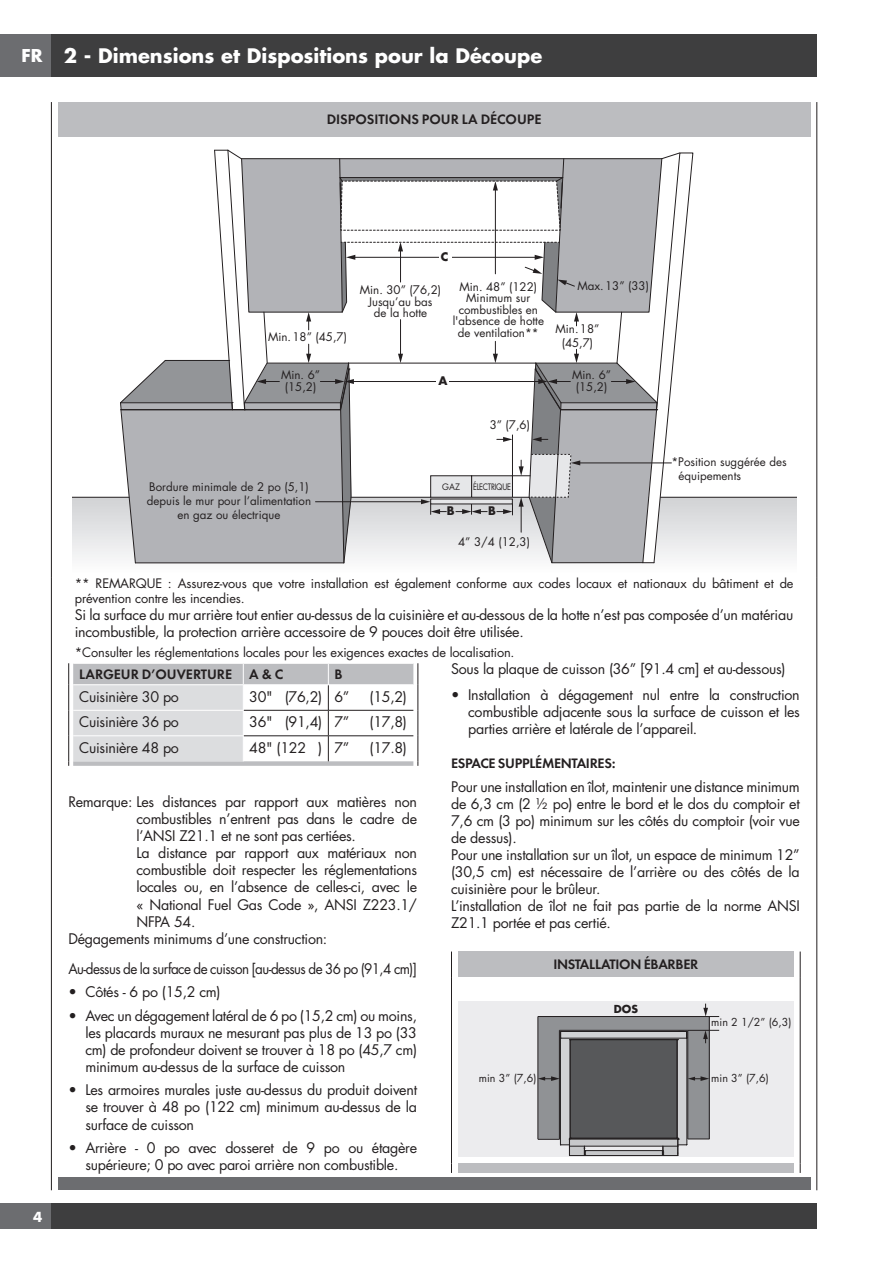
<style>
.page{position:relative;width:893px;height:1263px;background:#fff}
.page>*{position:absolute;margin:0;border:0;box-sizing:border-box;transform-origin:0 0}
.t1{font:700 19.5px "Futura";color:#fff}
.t2{font:700 17.25px "Futura";color:#fff}
.t3{font:14.25px/17.1px "Futura";letter-spacing:-.02em;color:#231f20;text-align:justify}
.t4{font:14.25px "Futura";letter-spacing:-.04em;color:#231f20;scale:.94 1}
.t5{font:14.25px "Futura Dem Bld";color:#231f20}
.t6{font:14.25px "Futura Dem Bld";letter-spacing:-.02em;color:#231f20}
.t7{font:700 13.5px "Futura";color:#fff}
.t8{font:12.75px/15.3px "Futura";letter-spacing:-.01em;color:#231f20}
.t9{font:11.55px/11.6px "Futura";color:#231f20;text-align:center}
.t10{font:700 11.55px "Futura";color:#231f20}
.t11{font:10.8px "Futura";color:#231f20}
.t12{font:700 10.8px "Futura";color:#231f20}
.t13{font:8.7px "Futura";letter-spacing:-.03em;color:#231f20;scale:.84 1}
.t14{font:8.7px "Futura";letter-spacing:-.03em;color:#231f20}
</style>
<div class="page">
<div style="left:0;top:34px;width:51px;height:43px;background:#6c6d70"></div>
<div style="left:51px;top:34px;width:765px;height:43px;background:#3e3e3f"></div>
<div style="left:0;top:1203px;width:51px;height:26px;background:#6c6d70"></div>
<div style="left:51px;top:1203px;width:765px;height:26px;background:#3e3e3f"></div>
<hr style="left:51px;top:102px;width:1px;height:476px;background:#231f20">
<hr style="left:816px;top:102px;width:1px;height:476px;background:#231f20">
<hr style="left:51px;top:578px;width:1px;height:612px;background:#231f20">
<hr style="left:816px;top:578px;width:1px;height:612px;background:#231f20">
<div style="left:58px;top:102px;width:752px;height:34px;background:#bcbdc0"></div>
<div style="left:72px;top:497px;width:724px;height:77px;background:linear-gradient(to bottom,#d0d1d4,#fefefe)"></div>
<hr style="left:72px;top:497px;width:724px;height:1px;background:#231f20">
<svg style="left:120px;top:149px;width:574px;height:415px"></svg>
<div style="left:58px;top:1177px;width:752px;height:13px;background:#6c6d70"></div>
<svg style="left:68px;top:663px;width:351px;height:103px"></svg>
<hr style="left:73px;top:684px;width:170px;height:1px;background:#fff">
<hr style="left:243px;top:684px;width:85px;height:1px;background:#fff">
<hr style="left:328px;top:684px;width:85px;height:1px;background:#fff">
<svg style="left:451px;top:951px;width:1px;height:26px"></svg>
<svg style="left:800px;top:951px;width:1px;height:26px"></svg>
<hr style="left:451px;top:977px;width:1px;height:186px;background:#231f20">
<hr style="left:800px;top:977px;width:1px;height:186px;background:#231f20">
<div style="left:458px;top:951px;width:336px;height:26px;background:#bcbdc0"></div>
<div style="left:458px;top:1001px;width:336px;height:156px;background:#ececee"></div>
<div style="left:538px;top:1016px;width:22px;height:123px;background:#909295"></div>
<div style="left:688px;top:1016px;width:21px;height:123px;background:#909295"></div>
<div style="left:559px;top:1016px;width:131px;height:14px;background:#909295"></div>
<hr style="left:688px;top:1030px;width:31px;height:1px;background:#231f20">
<svg style="left:703px;top:1003px;width:5px;height:13px"></svg>
<hr style="left:709px;top:1016px;width:1px;height:123px;background:#231f20">
<svg style="left:538px;top:1030px;width:171px;height:126px"></svg>
<hr style="left:538px;top:1016px;width:181px;height:1px;background:#231f20">
<hr style="left:559px;top:1030px;width:1px;height:109px;background:#231f20">
<hr style="left:538px;top:1016px;width:1px;height:123px;background:#231f20">
<div style="left:458px;top:1163px;width:336px;height:10px;background:#bcbdc0"></div>
<p class="t2" style="left:21px;top:44px;width:23px">FR</p>
<h1 class="t1" style="left:64px;top:42px;width:480px">2 - Dimensions et Dispositions pour la Découpe</h1>
<p class="t5" style="left:327px;top:110px;width:216px">DISPOSITIONS POUR LA DÉCOUPE</p>
<p class="t7" style="left:33px;top:1207px;width:11px">4</p>
<p class="t9" style="left:268px;top:331px;width:80px">Min.18” (45,7)</p>
<p class="t10" style="left:441px;top:249px;width:9px">C</p>
<p class="t9" style="left:360px;top:284px;width:83px">Min. 30” (76,2)<br>Jusqu’au bas<br>de la hotte</p>
<p class="t9" style="left:453px;top:281px;width:93px">Min. 48” (122)<br>Minimum sur combustibles en l'absence de hotte de ventilation**</p>
<p class="t9" style="left:577px;top:280px;width:73px">Max.13” (33)</p>
<p class="t9" style="left:556px;top:321px;width:45px;line-height:13.8px">Min.18” (45,7)</p>
<p class="t9" style="left:281px;top:369px;width:40px">Min. 6” (15,2)</p>
<p class="t9" style="left:572px;top:369px;width:40px">Min. 6” (15,2)</p>
<p class="t10" style="left:438px;top:373px;width:11px">A</p>
<p class="t9" style="left:147px;top:480px;width:166px;line-height:13.8px">Bordure minimale de 2 po (5,1) depuis le mur pour l’alimentation en gaz ou électrique</p>
<p class="t9" style="left:490px;top:419px;width:42px">3” (7,6)</p>
<p class="t14" style="left:442px;top:481px;width:19px">GAZ</p>
<p class="t13" style="left:473px;top:481px;width:47px">ÉLECTRIQUE</p>
<p class="t10" style="left:447px;top:503px;width:9px">B</p>
<p class="t10" style="left:488px;top:503px;width:9px">B</p>
<p class="t9" style="left:458px;top:536px;width:73px">4” 3/4 (12,3)</p>
<p class="t9" style="left:678px;top:455px;width:110px;line-height:13.8px;text-align:left;text-indent:-7px">*Position suggérée des équipements</p>
<p class="t8" style="left:75px;top:575px;width:720px">** REMARQUE : Assurez-vous que votre installation est également conforme aux codes locaux et nationaux du bâtiment et de prévention contre les incendies.</p>
<p class="t3" style="left:75px;top:606px;width:720px">Si la surface du mur arrière tout entier au-dessus de la cuisinière et au-dessous de la hotte n’est pas composée d’un matériau incombustible, la protection arrière accessoire de 9 pouces doit être utilisée.</p>
<p class="t8" style="left:75px;top:644px;width:441px">*Consulter les réglementations locales pour les exigences exactes de localisation.</p>
<p class="t5" style="left:79px;top:664px;width:206px">LARGEUR D’OUVERTURE A &amp; C</p>
<p class="t6" style="left:334px;top:664px;width:10px">B</p>
<p class="t3" style="left:79px;top:688px;width:101px">Cuisinière 30 po</p>
<p class="t3" style="left:249px;top:688px;width:102px">30" (76,2) 6”</p>
<p class="t3" style="left:370px;top:688px;width:39px">(15,2)</p>
<p class="t3" style="left:79px;top:713px;width:101px">Cuisinière 36 po</p>
<p class="t3" style="left:249px;top:713px;width:102px">36" (91,4) 7”</p>
<p class="t3" style="left:370px;top:713px;width:39px">(17,8)</p>
<p class="t3" style="left:79px;top:739px;width:101px">Cuisinière 48 po</p>
<p class="t3" style="left:249px;top:739px;width:102px">48" (122 ) 7”</p>
<p class="t3" style="left:370px;top:739px;width:39px">(17.8)</p>
<p class="t3" style="left:68px;top:793px;width:350px">Remarque: Les distances par rapport aux matières non</p>
<p class="t3" style="left:136px;top:810px;width:282px">combustibles n’entrent pas dans le cadre de</p>
<p class="t3" style="left:136px;top:827px;width:221px">l’ANSI Z21.1 et ne sont pas certiées.</p>
<p class="t3" style="left:136px;top:844px;width:282px">La distance par rapport aux matériaux non</p>
<p class="t3" style="left:136px;top:861px;width:282px">combustible doit respecter les réglementations</p>
<p class="t3" style="left:136px;top:878px;width:282px">locales ou, en l’absence de celles-ci, avec le</p>
<p class="t3" style="left:136px;top:895px;width:282px">« National Fuel Gas Code », ANSI Z223.1/</p>
<p class="t3" style="left:136px;top:913px;width:61px">NFPA 54.</p>
<p class="t3" style="left:68px;top:930px;width:260px">Dégagements minimums d’une construction:</p>
<p class="t4" style="left:68px;top:958px;width:372px">Au-dessus de la surface de cuisson [au-dessus de 36 po (91,4 cm)]</p>
<p class="t3" style="left:68px;top:983px;width:154px">• Côtés - 6 po (15,2 cm)</p>
<p class="t3" style="left:85px;top:1006px;width:333px;text-indent:-17px">• Avec un dégagement latéral de 6 po (15,2 cm) ou moins, les placards muraux ne mesurant pas plus de 13 po (33 cm) de profondeur doivent se trouver à 18 po (45,7 cm) minimum au-dessus de la surface de cuisson</p>
<p class="t3" style="left:85px;top:1081px;width:333px;text-indent:-17px">• Les armoires murales juste au-dessus du produit doivent se trouver à 48 po (122 cm) minimum au-dessus de la surface de cuisson</p>
<p class="t3" style="left:68px;top:1139px;width:350px;text-align:center">• Arrière - 0 po avec dosseret de 9 po ou étagère supérieure; 0 po avec paroi arrière non combustible.</p>
<p class="t3" style="left:451px;top:660px;width:336px">Sous la plaque de cuisson (36” [91.4 cm] et au-dessous)</p>
<p class="t3" style="left:468px;top:686px;width:333px;text-indent:-17px">• Installation à dégagement nul entre la construction combustible adjacente sous la surface de cuisson et les parties arrière et latérale de l’appareil.</p>
<p class="t6" style="left:451px;top:754px;width:166px">ESPACE SUPPLÉMENTAIRES:</p>
<p class="t3" style="left:451px;top:778px;width:350px;text-align:left">Pour une installation en îlot, maintenir une distance minimum de 6,3 cm (2 ½ po) entre le bord et le dos du comptoir et 7,6 cm (3 po) minimum sur les côtés du comptoir (voir vue de dessus).<br>Pour une installation sur un îlot, un espace de minimum 12” (30,5 cm) est nécessaire de l’arrière ou des côtés de la cuisinière pour le brûleur.<br>L’installation de îlot ne fait pas partie de la norme ANSI Z21.1 portée et pas certié.</p>
<p class="t6" style="left:553px;top:955px;width:146px">INSTALLATION ÉBARBER</p>
<p class="t12" style="left:614px;top:1002px;width:26px">DOS</p>
<p class="t11" style="left:711px;top:1014px;width:82px">min 2 1/2” (6,3)</p>
<p class="t11" style="left:479px;top:1070px;width:59px">min 3” (7,6)</p>
<p class="t11" style="left:711px;top:1070px;width:59px">min 3” (7,6)</p>
</div>
